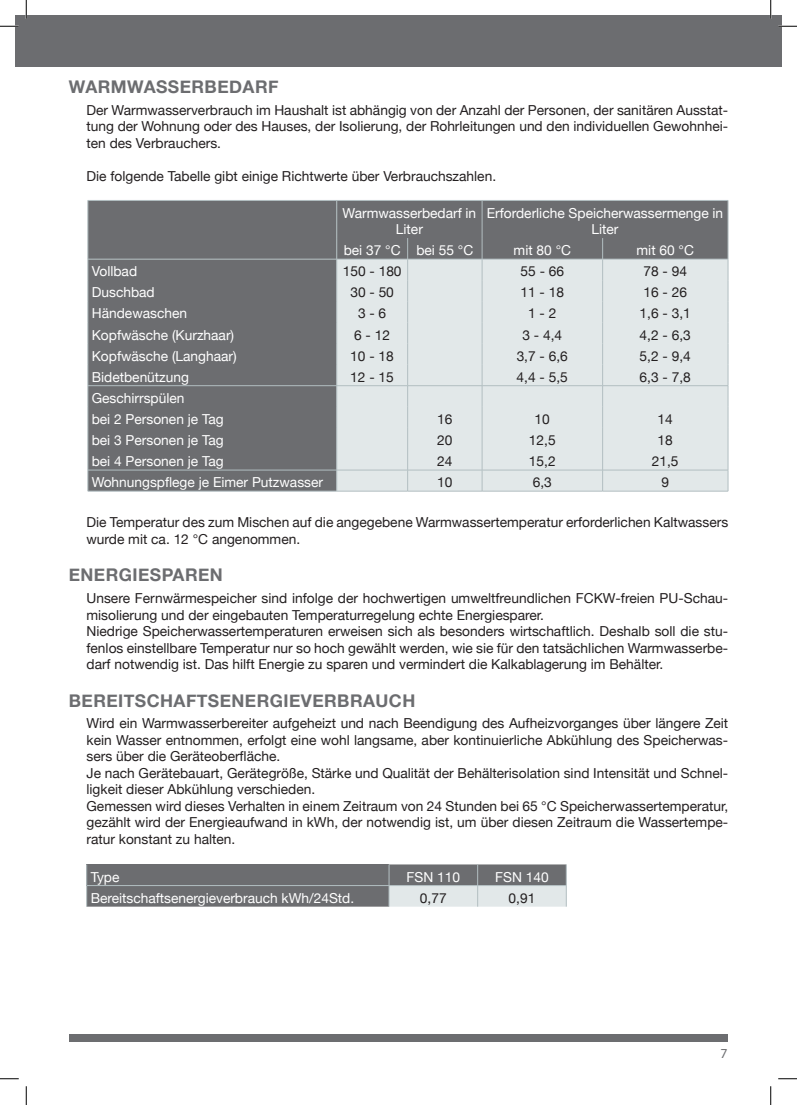
<style>
.page{position:relative;width:797px;height:1105px;background:#fff}
.page>*{position:absolute;margin:0;border:0;box-sizing:border-box;transform-origin:0 0}
.t1{font:700 17.5px "Helvetica Neue";letter-spacing:.025em;color:#6c6d70}
.t2{font:13.75px/16.5px "Helvetica Neue";color:#231f20}
.t3{font:13.75px/16.5px "Helvetica Neue";color:#fff;text-align:center}
.t4{font:13.75px "Myriad Pro";color:#6c6d70}
</style>
<div class="page">
<div style="left:16px;top:16px;width:765px;height:51px;background:#6c6d70"></div>
<div style="left:69px;top:1034px;width:658px;height:7px;background:#6c6d70"></div>
<svg style="left:86px;top:864px;width:481px;height:43px;background:#848689"></svg>
<div style="left:337px;top:201px;width:390px;height:58px;background:#6c6d70"></div>
<div style="left:337px;top:260px;width:390px;height:231px;background:#e2e8e9"></div>
<hr style="left:482px;top:201px;width:1px;height:37px;background:#b2bec1">
<hr style="left:727px;top:201px;width:1px;height:37px;background:#b2bec1">
<hr style="left:337px;top:259px;width:70px;height:1px;background:#b2bec1">
<hr style="left:407px;top:259px;width:75px;height:1px;background:#b2bec1">
<hr style="left:482px;top:259px;width:120px;height:1px;background:#b2bec1">
<hr style="left:602px;top:259px;width:126px;height:1px;background:#b2bec1">
<hr style="left:337px;top:385px;width:70px;height:1px;background:#b2bec1">
<hr style="left:407px;top:385px;width:75px;height:1px;background:#b2bec1">
<hr style="left:482px;top:385px;width:120px;height:1px;background:#b2bec1">
<hr style="left:602px;top:385px;width:126px;height:1px;background:#b2bec1">
<hr style="left:337px;top:470px;width:70px;height:1px;background:#b2bec1">
<hr style="left:407px;top:470px;width:75px;height:1px;background:#b2bec1">
<svg style="left:407px;top:238px;width:1px;height:253px"></svg>
<hr style="left:482px;top:470px;width:120px;height:1px;background:#b2bec1">
<svg style="left:482px;top:238px;width:1px;height:253px"></svg>
<hr style="left:602px;top:470px;width:126px;height:1px;background:#b2bec1">
<svg style="left:602px;top:238px;width:1px;height:253px"></svg>
<hr style="left:337px;top:200px;width:70px;height:1px;background:#b2bec1">
<hr style="left:407px;top:200px;width:75px;height:1px;background:#b2bec1">
<hr style="left:482px;top:200px;width:120px;height:1px;background:#b2bec1">
<hr style="left:602px;top:200px;width:126px;height:1px;background:#b2bec1">
<div style="left:88px;top:200px;width:249px;height:291px;background:#6c6d70"></div>
<svg style="left:727px;top:238px;width:1px;height:253px"></svg>
<hr style="left:88px;top:491px;width:249px;height:1px;background:#b2bec1">
<hr style="left:337px;top:491px;width:70px;height:1px;background:#b2bec1">
<hr style="left:407px;top:491px;width:75px;height:1px;background:#b2bec1">
<hr style="left:482px;top:491px;width:120px;height:1px;background:#b2bec1">
<hr style="left:602px;top:491px;width:126px;height:1px;background:#b2bec1">
<svg style="left:0;top:25px;width:19px;height:2px"></svg>
<svg style="left:778px;top:25px;width:19px;height:2px"></svg>
<svg style="left:0;top:1078px;width:19px;height:1px"></svg>
<svg style="left:778px;top:1078px;width:19px;height:1px"></svg>
<svg style="left:25px;top:0;width:2px;height:19px"></svg>
<svg style="left:25px;top:1086px;width:2px;height:19px"></svg>
<svg style="left:770px;top:0;width:1px;height:19px"></svg>
<svg style="left:770px;top:1086px;width:1px;height:19px"></svg>
<p class="t1" style="left:69px;top:73px;width:211px">WARMWASSERBEDARF</p>
<p class="t2" style="left:86px;top:101px;width:643px;text-align:justify">Der Warmwasserverbrauch im Haushalt ist abhängig von der Anzahl der Personen, der sanitären Ausstat&shy;tung der Wohnung oder des Hauses, der Isolierung, der Rohrleitungen und den individuellen Gewohnhei&shy;ten des Verbrauchers.</p>
<p class="t2" style="left:86px;top:167px;width:411px">Die folgende Tabelle gibt einige Richtwerte über Verbrauchszahlen.</p>
<p class="t3" style="left:342px;top:204px;width:135px">Warmwasserbedarf in<br>Liter</p>
<p class="t3" style="left:487px;top:204px;width:238px">Erforderliche Speicherwassermenge in<br>Liter</p>
<p class="t3" style="left:344px;top:242px;width:131px">bei 37 °C bei 55 °C</p>
<p class="t3" style="left:513px;top:242px;width:59px">mit 80 °C</p>
<p class="t3" style="left:636px;top:242px;width:59px">mit 60 °C</p>
<p class="t3" style="left:92px;top:263px;width:47px">Vollbad</p>
<p class="t2" style="left:343px;top:263px;width:60px">150 - 180</p>
<p class="t2" style="left:520px;top:263px;width:45px">55 - 66</p>
<p class="t2" style="left:643px;top:263px;width:45px">78 - 94</p>
<p class="t3" style="left:92px;top:284px;width:64px">Duschbad</p>
<p class="t2" style="left:350px;top:284px;width:45px">30 - 50</p>
<p class="t2" style="left:520px;top:284px;width:45px">11 - 18</p>
<p class="t2" style="left:643px;top:284px;width:45px">16 - 26</p>
<p class="t3" style="left:92px;top:305px;width:97px">Händewaschen</p>
<p class="t2" style="left:358px;top:305px;width:30px">3 - 6</p>
<p class="t2" style="left:528px;top:305px;width:30px">1 - 2</p>
<p class="t2" style="left:639px;top:305px;width:53px">1,6 - 3,1</p>
<p class="t3" style="left:92px;top:326px;width:144px">Kopfwäsche (Kurzhaar)</p>
<p class="t2" style="left:354px;top:326px;width:37px">6 - 12</p>
<p class="t2" style="left:522px;top:326px;width:41px">3 - 4,4</p>
<p class="t2" style="left:639px;top:326px;width:53px">4,2 - 6,3</p>
<p class="t3" style="left:92px;top:347px;width:146px">Kopfwäsche (Langhaar)</p>
<p class="t2" style="left:350px;top:347px;width:45px">10 - 18</p>
<p class="t2" style="left:516px;top:347px;width:53px">3,7 - 6,6</p>
<p class="t2" style="left:639px;top:347px;width:53px">5,2 - 9,4</p>
<p class="t3" style="left:92px;top:368px;width:99px">Bidetbenützung</p>
<p class="t2" style="left:350px;top:368px;width:45px">12 - 15</p>
<p class="t2" style="left:516px;top:368px;width:53px">4,4 - 5,5</p>
<p class="t2" style="left:639px;top:368px;width:53px">6,3 - 7,8</p>
<p class="t3" style="left:92px;top:387px;width:133px;line-height:21.1px;text-align:left">Geschirrspülen<br>bei 2 Personen je Tag</p>
<p class="t2" style="left:437px;top:411px;width:17px">16</p>
<p class="t2" style="left:534px;top:411px;width:17px">10</p>
<p class="t2" style="left:657px;top:411px;width:17px">14</p>
<p class="t3" style="left:92px;top:432px;width:133px">bei 3 Personen je Tag</p>
<p class="t2" style="left:437px;top:432px;width:17px">20</p>
<p class="t2" style="left:529px;top:432px;width:28px">12,5</p>
<p class="t2" style="left:657px;top:432px;width:17px">18</p>
<p class="t3" style="left:92px;top:453px;width:133px">bei 4 Personen je Tag</p>
<p class="t2" style="left:437px;top:453px;width:17px">24</p>
<p class="t2" style="left:529px;top:453px;width:28px">15,2</p>
<p class="t2" style="left:652px;top:453px;width:28px">21,5</p>
<p class="t3" style="left:92px;top:474px;width:233px">Wohnungspflege je Eimer Putzwasser</p>
<p class="t2" style="left:437px;top:474px;width:17px">10</p>
<p class="t2" style="left:532px;top:474px;width:21px">6,3</p>
<p class="t2" style="left:661px;top:474px;width:9px">9</p>
<p class="t2" style="left:86px;top:514px;width:643px">Die Temperatur des zum Mischen auf die angegebene Warmwassertemperatur erforderlichen Kaltwassers wurde mit ca. 12 °C angenommen.</p>
<p class="t1" style="left:69px;top:561px;width:155px">ENERGIESPAREN</p>
<p class="t2" style="left:86px;top:590px;width:643px">Unsere Fernwärmespeicher sind infolge der hochwertigen umweltfreundlichen FCKW-freien PU-Schau&shy;misolierung und der eingebauten Temperaturregelung echte Energiesparer.<br>Niedrige Speicherwassertemperaturen erweisen sich als besonders wirtschaftlich. Deshalb soll die stu&shy;fenlos einstellbare Temperatur nur so hoch gewählt werden, wie sie für den tatsächlichen Warmwasserbe&shy;darf notwendig ist. Das hilft Energie zu sparen und vermindert die Kalkablagerung im Behälter.</p>
<p class="t1" style="left:69px;top:687px;width:348px">BEREITSCHAFTSENERGIEVERBRAUCH</p>
<p class="t2" style="left:86px;top:715px;width:643px">Wird ein Warmwasserbereiter aufgeheizt und nach Beendigung des Aufheizvorganges über längere Zeit kein Wasser entnommen, erfolgt eine wohl langsame, aber kontinuierliche Abkühlung des Speicherwas&shy;sers über die Geräteoberfläche.<br>Je nach Gerätebauart, Gerätegröße, Stärke und Qualität der Behälterisolation sind Intensität und Schnel&shy;ligkeit dieser Abkühlung verschieden.<br>Gemessen wird dieses Verhalten in einem Zeitraum von 24 Stunden bei 65 °C Speicherwassertemperatur, gezählt wird der Energieaufwand in kWh, der notwendig ist, um über diesen Zeitraum die Wassertempe&shy;ratur konstant zu halten.</p>
<p class="t3" style="left:91px;top:868px;width:30px">Type</p>
<p class="t3" style="left:406px;top:868px;width:55px">FSN 110</p>
<p class="t3" style="left:495px;top:868px;width:55px">FSN 140</p>
<p class="t3" style="left:91px;top:889px;width:265px">Bereitschaftsenergieverbrauch kWh/24Std.</p>
<p class="t2" style="left:420px;top:889px;width:28px">0,77</p>
<p class="t2" style="left:508px;top:889px;width:28px">0,91</p>
<p class="t4" style="left:720px;top:1045px;width:9px">7</p>
</div>
